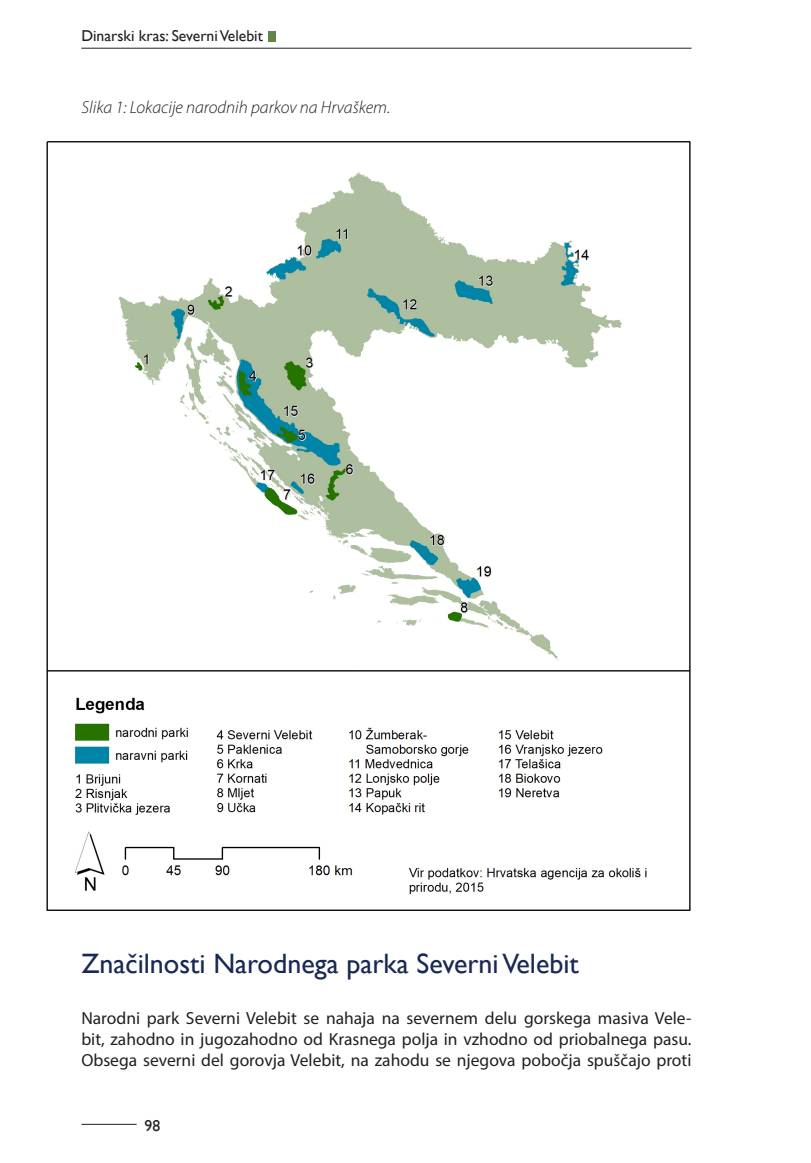
<style>
.page{position:relative;width:811px;height:1163px;background:#fff}
.page>*{position:absolute;margin:0;border:0;box-sizing:border-box;transform-origin:0 0}
.Naslov_2{font:28px "Gill Sans";color:#192954}
.t1{font:17.5px/21px "Myriad Pro";color:#231f20;text-align:justify}
.preglednica_slika_NA{font:italic 300 17.5px "Myriad Pro";color:#231f20}
.t2{font:15.75px "Gill Sans";color:#231f20}
</style>
<div class="page">
<hr style="left:81px;top:48px;width:611px;height:1px;background:#231f20">
<div style="left:268px;top:31px;width:8px;height:11px;background:#5c8945"></div>
<hr style="left:82px;top:1123px;width:54px;height:1px;background:#231f20">
<img style="left:46px;top:141px;width:645px;height:770px">
<p class="t2" style="left:81px;top:27px;width:183px">Dinarski kras: Severni Velebit</p>
<p class="preglednica_slika_NA" style="left:82px;top:97px;width:310px">Slika 1: Lokacije narodnih parkov na Hrvaškem.</p>
<p class="Naslov_2" style="left:81px;top:947px;width:499px">Značilnosti Narodnega parka Severni Velebit</p>
<p class="t1" style="left:81px;top:1007px;width:612px">Narodni park Severni Velebit se nahaja na severnem delu gorskega masiva Vele&shy;bit, zahodno in jugozahodno od Krasnega polja in vzhodno od priobalnega pasu.<br>Obsega severni del gorovja Velebit, na zahodu se njegova pobočja spuščajo proti</p>
<p class="t2" style="left:145px;top:1116px;width:17px">98</p>
</div>
